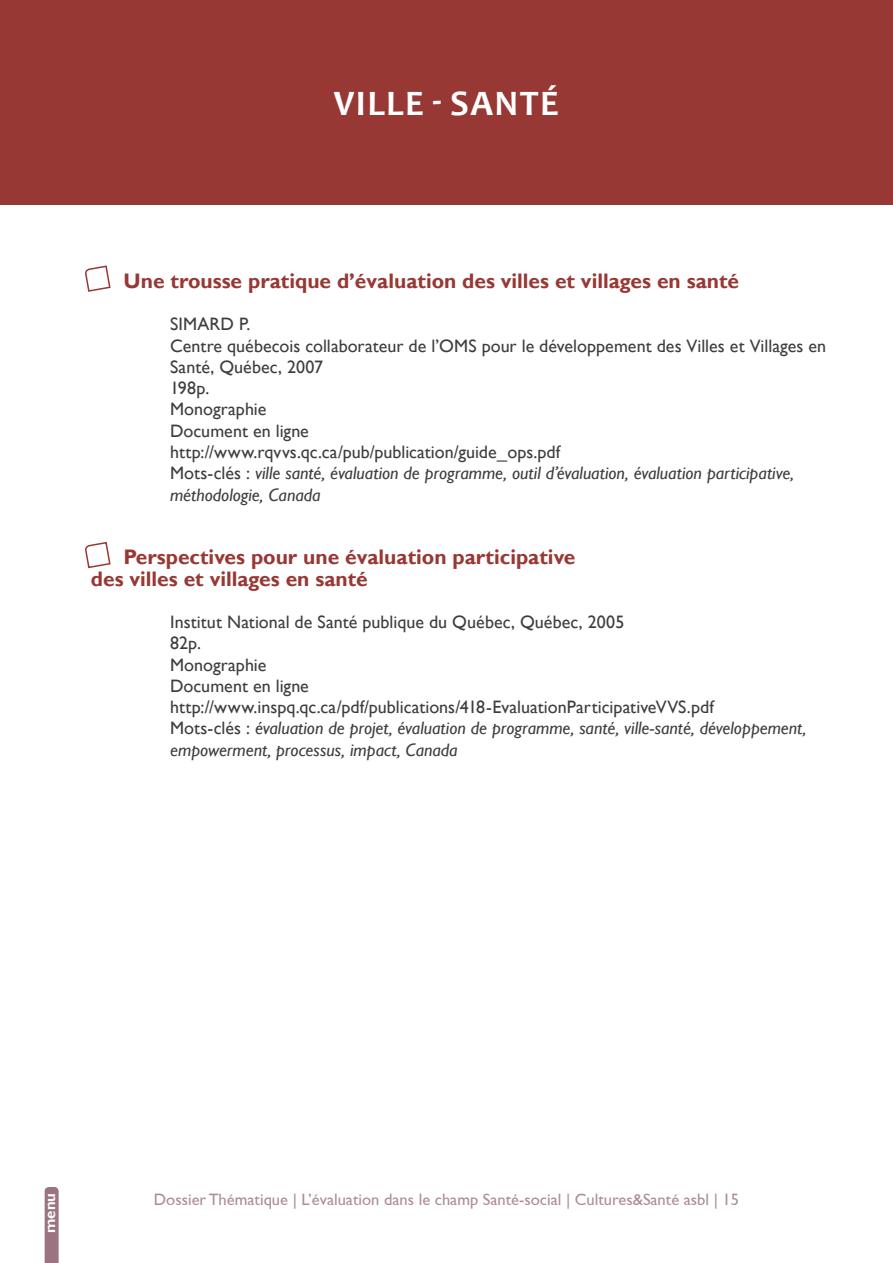
<style>
.page{position:relative;width:893px;height:1263px;background:#fff}
.page>*{position:absolute;margin:0;border:0;box-sizing:border-box;transform-origin:0 0}
.t1{font:700 36px "Candara";letter-spacing:.04em;color:#fff}
.t2{font:700 21px/21.3px "Gill Sans";color:#983835}
.t3{font:18px/21.3px "Gill Sans";color:#3e3e3f}
.t4{font:16.5px "Gill Sans";color:#ad8c95}
.t5{font:700 15px "Gill Sans";color:#fff}
.s1{font-style:italic}
</style>
<div class="page">
<svg style="left:45px;top:1187px;width:14px;height:76px"></svg>
<div style="left:0;top:0;width:893px;height:204px;background:#983835"></div>
<svg style="left:85px;top:265px;width:26px;height:27px"></svg>
<svg style="left:85px;top:541px;width:26px;height:28px"></svg>
<h1 class="t1" style="left:334px;top:81px;width:227px">VILLE - SANTÉ</h1>
<p class="t2" style="left:124px;top:271px;width:617px">Une trousse pratique d’évaluation des villes et villages en santé</p>
<p class="t3" style="left:170px;top:314px;width:658px">SIMARD P.<br>Centre québecois collaborateur de l’OMS pour le développement des Villes et Villages en Santé, Québec, 2007<br>198p.<br>Monographie<br>Document en ligne<br>http://www.rqvvs.qc.ca/pub/publication/guide_ops.pdf<br>Mots-clés : <span class="s1">ville santé, évaluation de programme, outil d’évaluation, évaluation participative, méthodologie, Canada</span></p>
<p class="t2" style="left:91px;top:547px;width:486px;text-indent:33px">Perspectives pour une évaluation participative des villes et villages en santé</p>
<p class="t3" style="left:170px;top:612px;width:638px">Institut National de Santé publique du Québec, Québec, 2005<br>82p.<br>Monographie<br>Document en ligne http://www.inspq.qc.ca/pdf/publications/418-EvaluationParticipativeVVS.pdf<br>Mots-clés : <span class="s1">évaluation de projet, évaluation de programme, santé, ville-santé, développement, empowerment, processus, impact, Canada</span></p>
<p class="t5" style="left:41px;top:1233px;width:41px;rotate:-90deg">menu</p>
<p class="t4" style="left:154px;top:1189px;width:587px">Dossier Thématique | L’évaluation dans le champ Santé-social | Cultures&amp;Santé asbl | 15</p>
</div>
